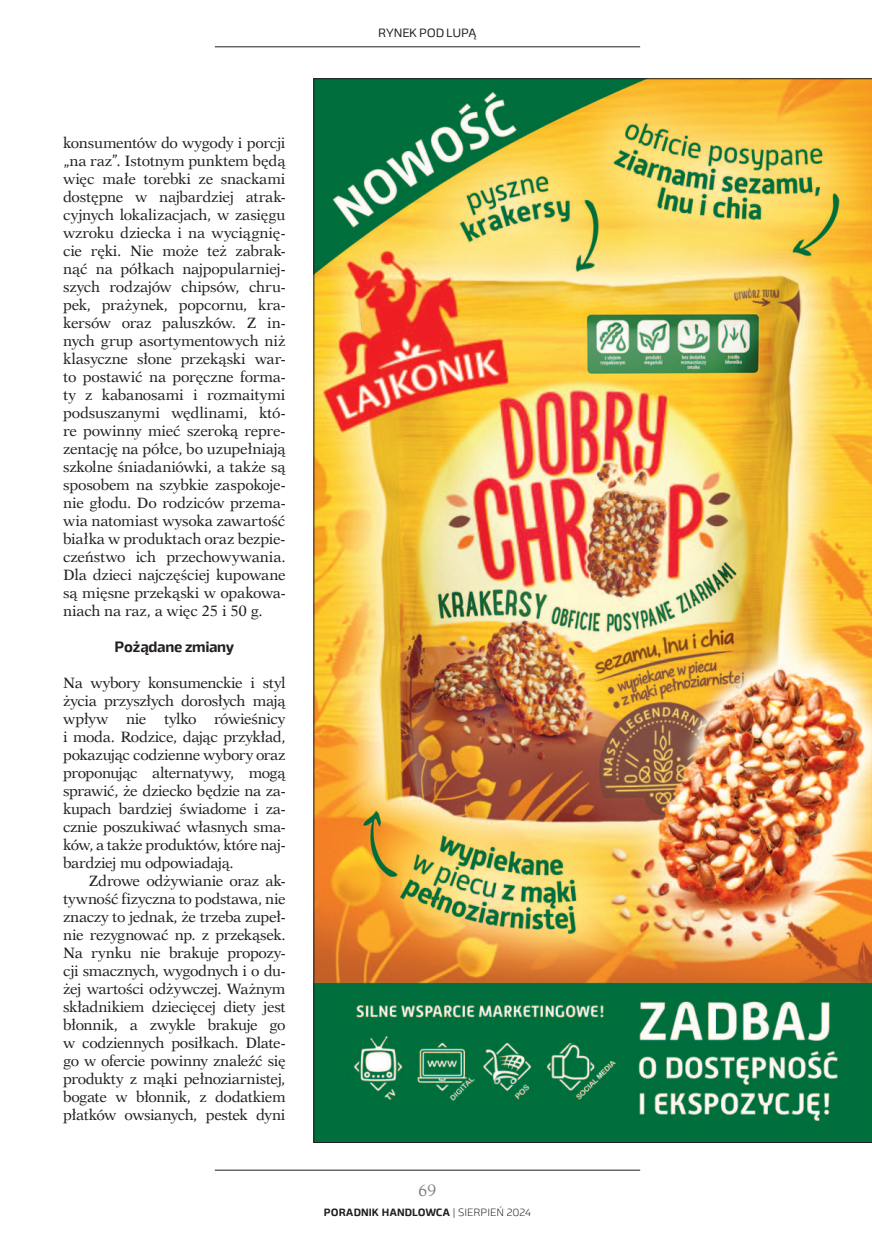
<style>
.page{position:relative;width:872px;height:1234px;background:#fff}
.page>*{position:absolute;margin:0;border:0;box-sizing:border-box;transform-origin:0 0}
.t1{font:16.5px "Dutch 823 EU";color:#808285}
.t2{font:15px/18px "Dutch 823 EU";letter-spacing:-.025em;color:#231f20;text-align:justify}
.t3{font:700 15px "Byker";letter-spacing:-.015em;color:#231f20}
.t4{font:12px "Byker";letter-spacing:-.03em;color:#231f20}
.t5{font:700 10.5px "Byker";color:#231f20}
.s1{font-weight:300}
</style>
<div class="page">
<hr style="left:215px;top:1169px;width:425px;height:1px;background:#231f20">
<hr style="left:215px;top:46px;width:425px;height:1px;background:#231f20">
<img style="left:314px;top:78px;width:558px;height:1064px">
<p class="t2" style="left:63px;top:133px;width:224px">konsumentów do wygody i porcji „na raz”. Istotnym punktem będą więc małe torebki ze snackami dostępne w najbardziej atrak&shy;cyjnych lokalizacjach, w zasięgu wzroku dziecka i na wyciągnię&shy;cie ręki. Nie może też zabrak&shy;nąć na półkach najpopularniej&shy;szych rodzajów chipsów, chru&shy;pek, prażynek, popcornu, kra&shy;kersów oraz paluszków. Z in&shy;nych grup asortymentowych niż klasyczne słone przekąski war&shy;to postawić na poręczne forma&shy;ty z kabanosami i rozmaitymi podsuszanymi wędlinami, któ&shy;re powinny mieć szeroką repre&shy;zentację na półce, bo uzupełniają szkolne śniadaniówki, a także są sposobem na szybkie zaspokoje&shy;nie głodu. Do rodziców przema&shy;wia natomiast wysoka zawartość białka w produktach oraz bezpie&shy;czeństwo ich przechowywania.<br>Dla dzieci najczęściej kupowane są mięsne przekąski w opakowa&shy;niach na raz, a więc 25 i 50 g.</p>
<p class="t3" style="left:114px;top:634px;width:121px">Pożądane zmiany</p>
<p class="t2" style="left:63px;top:673px;width:224px">Na wybory konsumenckie i styl życia przyszłych dorosłych mają wpływ nie tylko rówieśnicy i moda. Rodzice, dając przykład, pokazując codzienne wybory oraz proponując alternatywy, mogą sprawić, że dziecko będzie na za&shy;kupach bardziej świadome i za&shy;cznie poszukiwać własnych sma&shy;ków, a także produktów, które naj&shy;bardziej mu odpowiadają.</p>
<p class="t2" style="left:63px;top:871px;width:224px;text-indent:26px">Zdrowe odżywianie oraz ak&shy;tywność fizyczna to podstawa, nie znaczy to jednak, że trzeba zupeł&shy;nie rezygnować np. z przekąsek.<br>Na rynku nie brakuje propozy&shy;cji smacznych, wygodnych i o du&shy;żej wartości odżywczej. Ważnym składnikiem dziecięcej diety jest błonnik, a zwykle brakuje go w codziennych posiłkach. Dlate&shy;go w ofercie powinny znaleźć się produkty z mąki pełnoziarnistej, bogate w błonnik, z dodatkiem płatków owsianych, pestek dyni</p>
<p class="t4" style="left:378px;top:23px;width:100px">RYNEK POD LUPĄ</p>
<p class="t1" style="left:418px;top:1179px;width:20px">69</p>
<p class="t5" style="left:324px;top:1203px;width:209px">PORADNIK HANDLOWCA <span class="s1">| SIERPIEŃ 2024</span></p>
</div>
